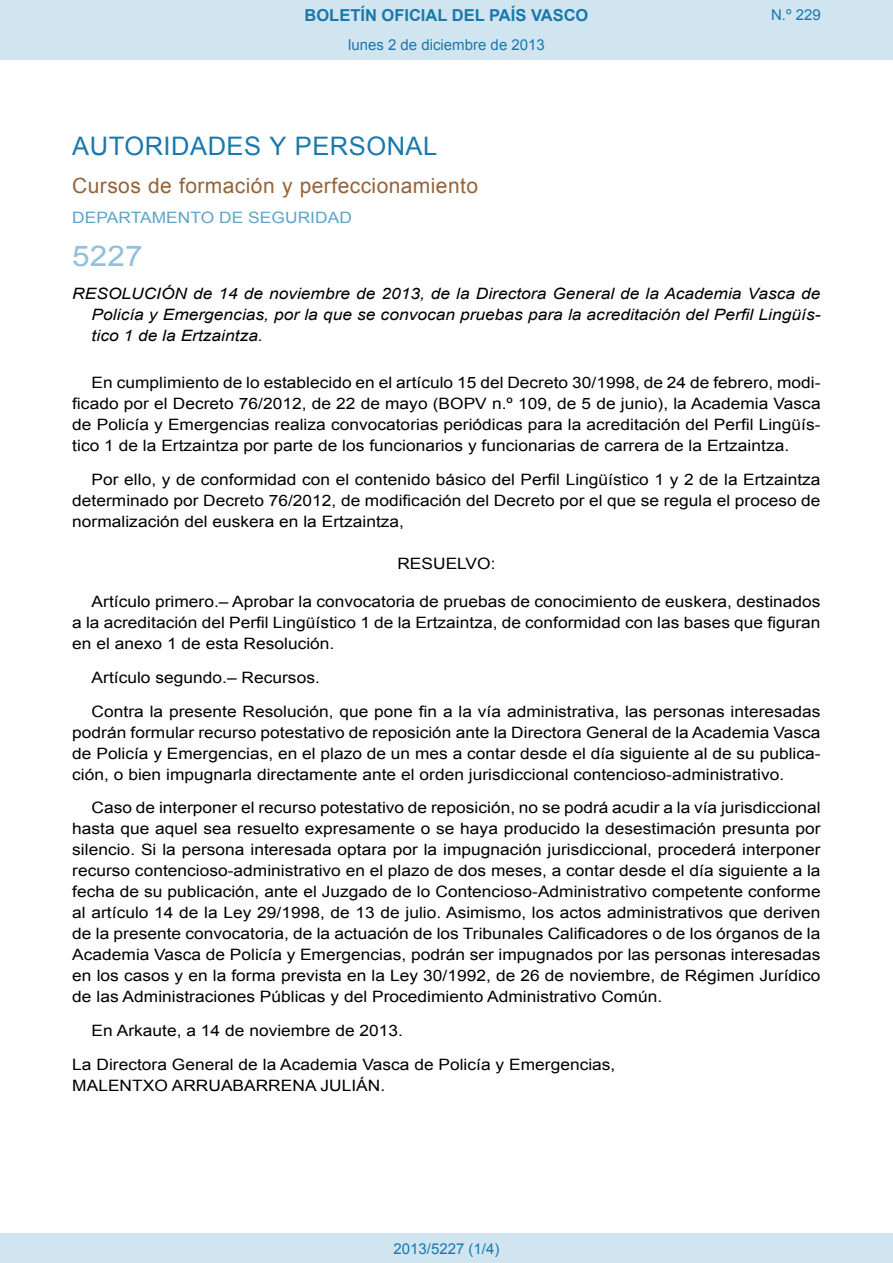
<style>
.page{position:relative;width:893px;height:1263px;background:#fff}
.page>*{position:absolute;margin:0;border:0;box-sizing:border-box;transform-origin:0 0}
.BOPVOrden{font:28.5px "Arial";color:#90c0db;scale:1.11 1}
.BOPVSeccion{font:25.5px "Arial";letter-spacing:.02em;color:#1879ad}
.BOPVSubseccion{font:21px "Arial";letter-spacing:.02em;color:#956338}
.t1{font:700 16.5px "Arial";color:#1879ad}
.BOPVDetalle{font:15.6px/21px "Arial";color:#000;text-align:justify;scale:1.11 1}
.BOPVTitulo{font:italic 15.6px/21px "Arial";color:#000;text-align:justify;scale:1.11 1}
.BOPVFirmaPuesto{font:15.6px "Arial";color:#000;scale:1.11 1}
.BOPVFirmaLugFec{font:15.6px "Arial";color:#000;scale:1.11 1}
.BOPVFirmaNombre{font:15.6px "Arial";color:#000;scale:1.11 1}
.BOPVOrganismo{font:15.6px "Arial";letter-spacing:.005em;color:#5ea4ca;scale:1.11 1}
.BOPVClave{font:15.6px "Arial";color:#000;scale:1.11 1}
.Paginacion_Centro{font:15px "Arial";color:#1879ad}
</style>
<div class="page">
<div style="left:0;top:0;width:893px;height:60px;background:#d0e5f0"></div>
<div style="left:0;top:1233px;width:893px;height:30px;background:#d0e5f0"></div>
<p class="t1" style="left:305px;top:4px;width:285px">BOLETÍN OFICIAL DEL PAÍS VASCO</p>
<p class="Paginacion_Centro" style="left:348px;top:35px;width:198px">lunes 2 de diciembre de 2013</p>
<p class="Paginacion_Centro" style="left:771px;top:5px;width:51px">N.º 229</p>
<p class="BOPVSeccion" style="left:72px;top:129px;width:367px">AUTORIDADES Y PERSONAL</p>
<p class="BOPVSubseccion" style="left:72px;top:171px;width:407px">Cursos de formación y perfeccionamiento</p>
<p class="BOPVOrganismo" style="left:72px;top:207px;width:253px">DEPARTAMENTO DE SEGURIDAD</p>
<p class="BOPVOrden" style="left:72px;top:237px;width:65px">5227</p>
<p class="BOPVTitulo" style="left:92px;top:284px;width:658px;text-indent:-19px">RESOLUCIÓN de 14 de noviembre de 2013, de la Directora General de la Academia Vasca de Policía y Emergencias, por la que se convocan pruebas para la acreditación del Perfil Lingüís&shy;tico 1 de la Ertzaintza.</p>
<p class="BOPVDetalle" style="left:72px;top:372px;width:676px;text-indent:19px">En cumplimiento de lo establecido en el artículo 15 del Decreto 30/1998, de 24 de febrero, modi&shy;ficado por el Decreto 76/2012, de 22 de mayo (BOPV n.º 109, de 5 de junio), la Academia Vasca de Policía y Emergencias realiza convocatorias periódicas para la acreditación del Perfil Lingüís&shy;tico 1 de la Ertzaintza por parte de los funcionarios y funcionarias de carrera de la Ertzaintza.</p>
<p class="BOPVDetalle" style="left:72px;top:469px;width:676px;text-indent:19px">Por ello, y de conformidad con el contenido básico del Perfil Lingüístico 1 y 2 de la Ertzaintza determinado por Decreto 76/2012, de modificación del Decreto por el que se regula el proceso de normalización del euskera en la Ertzaintza,</p>
<p class="BOPVClave" style="left:397px;top:553px;width:90px">RESUELVO:</p>
<p class="BOPVDetalle" style="left:72px;top:591px;width:676px;text-indent:19px">Artículo primero.– Aprobar la convocatoria de pruebas de conocimiento de euskera, destinados a la acreditación del Perfil Lingüístico 1 de la Ertzaintza, de conformidad con las bases que figuran en el anexo 1 de esta Resolución.</p>
<p class="BOPVDetalle" style="left:92px;top:667px;width:207px">Artículo segundo.– Recursos.</p>
<p class="BOPVDetalle" style="left:72px;top:701px;width:676px;text-indent:19px">Contra la presente Resolución, que pone fin a la vía administrativa, las personas interesadas podrán formular recurso potestativo de reposición ante la Directora General de la Academia Vasca de Policía y Emergencias, en el plazo de un mes a contar desde el día siguiente al de su publica&shy;ción, o bien impugnarla directamente ante el orden jurisdiccional contencioso-administrativo.</p>
<p class="BOPVDetalle" style="left:72px;top:797px;width:676px;text-indent:19px">Caso de interponer el recurso potestativo de reposición, no se podrá acudir a la vía jurisdiccional hasta que aquel sea resuelto expresamente o se haya producido la desestimación presunta por silencio. Si la persona interesada optara por la impugnación jurisdiccional, procederá interponer recurso contencioso-administrativo en el plazo de dos meses, a contar desde el día siguiente a la fecha de su publicación, ante el Juzgado de lo Contencioso-Administrativo competente conforme al artículo 14 de la Ley 29/1998, de 13 de julio. Asimismo, los actos administrativos que deriven de la presente convocatoria, de la actuación de los Tribunales Calificadores o de los órganos de la Academia Vasca de Policía y Emergencias, podrán ser impugnados por las personas interesadas en los casos y en la forma prevista en la Ley 30/1992, de 26 de noviembre, de Régimen Jurídico de las Administraciones Públicas y del Procedimiento Administrativo Común.</p>
<p class="BOPVFirmaLugFec" style="left:92px;top:1020px;width:282px">En Arkaute, a 14 de noviembre de 2013.</p>
<p class="BOPVFirmaPuesto" style="left:72px;top:1054px;width:491px">La Directora General de la Academia Vasca de Policía y Emergencias,</p>
<p class="BOPVFirmaNombre" style="left:72px;top:1075px;width:283px">MALENTXO ARRUABARRENA JULIÁN.</p>
<p class="Paginacion_Centro" style="left:393px;top:1238px;width:107px">2013/5227 (1/4)</p>
</div>
